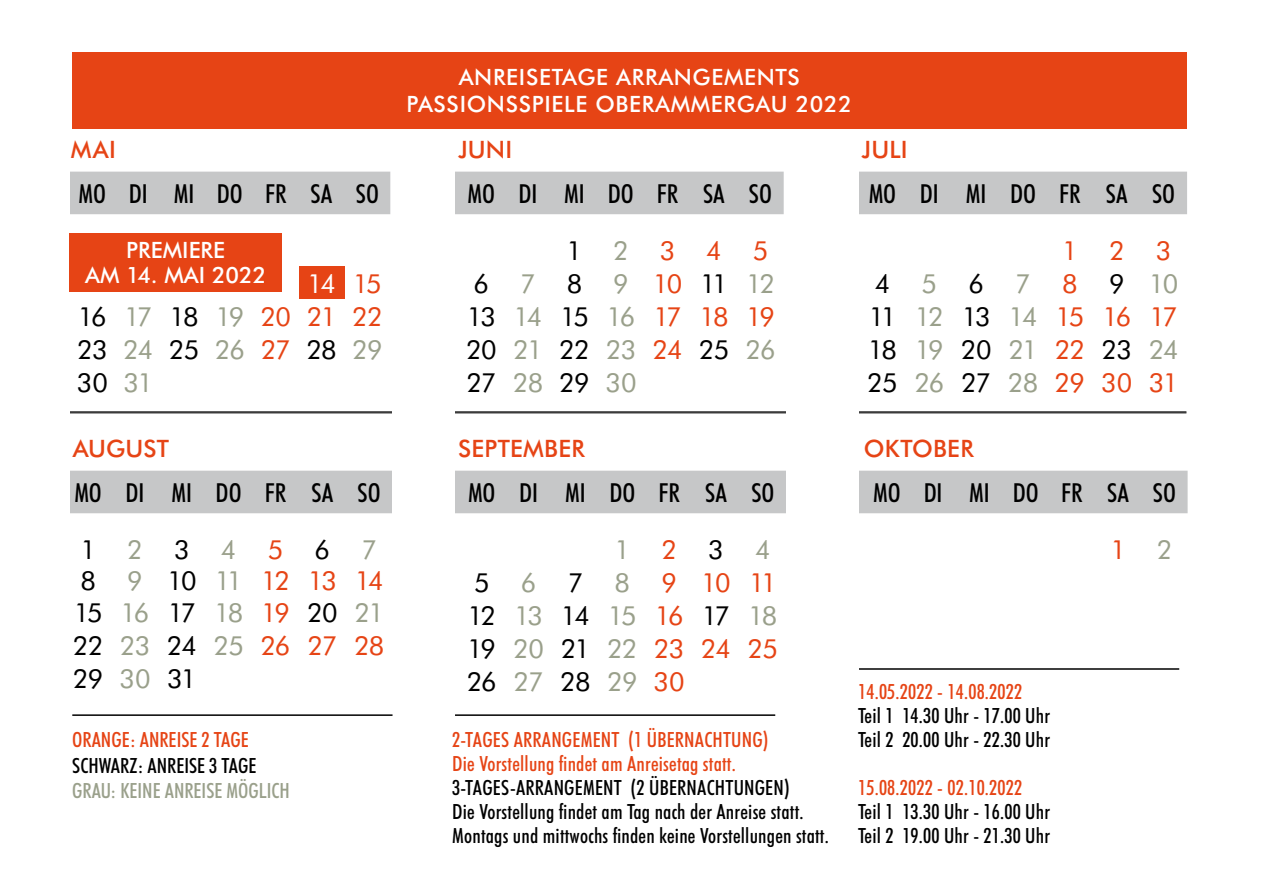
<style>
.page{position:relative;width:1263px;height:893px;background:#fff}
.page>*{position:absolute;margin:0;border:0;box-sizing:border-box;transform-origin:0 0}
.t1{font:26.25px/33px "Futura BT";letter-spacing:-.045em;color:#000;text-align:justify}
.t2{font:500 condensed 26.25px/57px "Futura BT";letter-spacing:-.005em;color:#000;text-align:right}
.t3{font:26.25px/33px "Futura BT";letter-spacing:-.03em;color:#e64415}
.t4{font:500 24px "Futura BT";letter-spacing:.01em;color:#e64415}
.t5{font:500 22.5px/27px "Futura BT";letter-spacing:.03em;color:#fff;text-align:center}
.t6{font:500 22.5px/25.5px "Futura BT";color:#fff;text-align:center}
.t7{font:500 condensed 21px/24px "Futura BT";letter-spacing:.01em;color:#000}
.t8{font:500 condensed 21px/24px "Futura BT";letter-spacing:.01em;color:#e64415}
.t9{font:500 condensed 21px "Futura BT";color:#9aa08b}
.s1{color:#fff}
.s2{color:#e64415}
.s3{color:#9aa08b}
.s4{font-weight:400;font-stretch:normal}
.s5{font-weight:400;font-stretch:normal;color:#9aa08b}
.s6{font-weight:400;font-stretch:normal;color:#e64415}
.s7{color:#000}
</style>
<div class="page">
<hr style="left:72px;top:714px;width:320px;height:2px;background:#000">
<hr style="left:455px;top:714px;width:320px;height:2px;background:#000">
<hr style="left:859px;top:668px;width:320px;height:2px;background:#000">
<hr style="left:69px;top:411px;width:1117px;height:1px;background:#000">
<hr style="left:69px;top:413px;width:1117px;height:1px;background:#000">
<div style="left:859px;top:471px;width:328px;height:42px;background:#c6c7c8"></div>
<div style="left:455px;top:471px;width:331px;height:42px;background:#c6c7c8"></div>
<div style="left:859px;top:172px;width:328px;height:42px;background:#c6c7c8"></div>
<div style="left:455px;top:172px;width:329px;height:42px;background:#c6c7c8"></div>
<div style="left:70px;top:172px;width:320px;height:42px;background:#c6c7c8"></div>
<div style="left:299px;top:266px;width:45px;height:33px;background:#e64415"></div>
<div style="left:70px;top:471px;width:322px;height:42px;background:#c6c7c8"></div>
<div style="left:392px;top:165px;width:63px;height:421px;background:#fff"></div>
<div style="left:787px;top:165px;width:72px;height:477px;background:#fff"></div>
<div style="left:72px;top:52px;width:1114px;height:76px;background:#e64415"></div>
<div style="left:69px;top:233px;width:213px;height:58px;background:#e64415"></div>
<p class="t4" style="left:71px;top:135px;width:47px">MAI</p>
<p class="t2" style="left:79px;top:165px;width:302px">MO DI MI DO FR SA SO</p>
<p class="t6" style="left:85px;top:237px;width:183px">PREMIERE<br>AM 14. MAI 2022</p>
<p class="t1" style="left:77px;top:267px;width:307px;text-indent:230px"><span class="s1">14</span> <span class="s2">15<br></span>16 <span class="s3">17</span> 18 <span class="s3">19</span> <span class="s2">20 21 22<br></span>23 <span class="s3">24</span> 25 <span class="s3">26</span> <span class="s2">27</span> 28 <span class="s3">29<br></span>30 <span class="s3">31</span></p>
<p class="t4" style="left:73px;top:434px;width:98px">AUGUST</p>
<p class="t2" style="left:74px;top:464px;width:308px;text-align:left">MO DI MI DO FR SA SO<br><span class="s4">1</span><span class="s5">2</span><span class="s4">3</span><span class="s5">4</span><span class="s6">5</span><span class="s4">6</span><span class="s5">7</span></p>
<p class="t1" style="left:73px;top:565px;width:313px;line-height:32.5px">8 <span class="s3">9</span> 10<span class="s3">11</span><span class="s2">121314<br></span>15 <span class="s3">16</span> 17 <span class="s3">18</span> <span class="s2">19</span> 20 <span class="s3">21<br></span>22 <span class="s3">23</span> 24 <span class="s3">25</span> <span class="s2">26 27 28<br></span>29 <span class="s3">30</span> 31</p>
<p class="t8" style="left:72px;top:728px;width:178px">ORANGE: ANREISE 2 TAGE</p>
<p class="t7" style="left:72px;top:753px;width:186px">SCHWARZ: ANREISE 3 TAGE</p>
<p class="t9" style="left:72px;top:778px;width:219px">GRAU: KEINE ANREISE MÖGLICH</p>
<p class="t5" style="left:407px;top:63px;width:447px">ANREISETAGE ARRANGEMENTS<br>PASSIONSSPIELE OBERAMMERGAU 2022</p>
<p class="t4" style="left:458px;top:135px;width:56px">JUNI</p>
<p class="t2" style="left:468px;top:165px;width:306px">MO DI MI DO FR SA SO<br><span class="s4">1</span><span class="s5">2</span><span class="s6">345</span></p>
<p class="t1" style="left:466px;top:267px;width:311px">6 <span class="s3">7</span> 8 <span class="s3">9</span> <span class="s2">10</span>11<span class="s3">12<br></span>13 <span class="s3">14</span> 15 <span class="s3">16</span> <span class="s2">17 18 19<br></span>20 <span class="s3">21</span> 22 <span class="s3">23</span> <span class="s2">24</span> 25 <span class="s3">26<br></span>27 <span class="s3">28</span> 29 <span class="s3">30</span></p>
<p class="t4" style="left:862px;top:135px;width:47px">JULI</p>
<p class="t2" style="left:869px;top:165px;width:308px">MO DI MI DO FR SA SO</p>
<p class="t3" style="left:867px;top:234px;width:313px;text-indent:195px">123<br><span class="s7">4</span><span class="s3">5</span><span class="s7">6</span><span class="s3">7</span>8<span class="s7">9</span><span class="s3">10<br></span><span class="s7">11</span> <span class="s3">12</span> <span class="s7">13</span> <span class="s3">14</span> 15 16 17<br><span class="s7">18</span> <span class="s3">19</span> <span class="s7">20</span> <span class="s3">21</span> 22 <span class="s7">23</span> <span class="s3">24<br></span><span class="s7">25</span> <span class="s3">26</span> <span class="s7">27</span> <span class="s3">28</span> 29 30 31</p>
<p class="t4" style="left:458px;top:434px;width:129px">SEPTEMBER</p>
<p class="t2" style="left:468px;top:464px;width:308px">MO DI MI DO FR SA SO<br><span class="s5">1</span><span class="s6">2</span><span class="s4">3</span><span class="s5">4</span></p>
<p class="t1" style="left:467px;top:566px;width:313px">5 <span class="s3">6</span> 7 <span class="s3">8</span> <span class="s2">91011<br></span>12 <span class="s3">13</span> 14 <span class="s3">15</span> <span class="s2">16</span> 17 <span class="s3">18<br></span>19 <span class="s3">20</span> 21 <span class="s3">22</span> <span class="s2">23 24 25<br></span>26 <span class="s3">27</span> 28 <span class="s3">29</span> <span class="s2">30</span></p>
<p class="t8" style="left:452px;top:728px;width:318px">2-TAGES ARRANGEMENT (1 ÜBERNACHTUNG)<br>Die Vorstellung findet am Anreisetag statt.</p>
<p class="t7" style="left:452px;top:776px;width:378px">3-TAGES-ARRANGEMENT (2 ÜBERNACHTUNGEN)<br>Die Vorstellung findet am Tag nach der Anreise statt.<br>Montags und mittwochs finden keine Vorstellungen statt.</p>
<p class="t4" style="left:864px;top:434px;width:111px">OKTOBER</p>
<p class="t2" style="left:873px;top:464px;width:304px">MO DI MI DO FR SA SO<br><span class="s6">1</span> <span class="s5">2</span></p>
<p class="t8" style="left:858px;top:679px;width:166px">14.05.2022 - 14.08.2022</p>
<p class="t7" style="left:858px;top:703px;width:193px">Teil 1 14.30 Uhr - 17.00 Uhr<br>Teil 2 20.00 Uhr - 22.30 Uhr</p>
<p class="t8" style="left:858px;top:775px;width:166px">15.08.2022 - 02.10.2022</p>
<p class="t7" style="left:858px;top:799px;width:208px">Teil 1 13.30 Uhr - 16.00 Uhr<br>Teil 2 19.00 Uhr - 21.30 Uhr<span class="s1">hr</span></p>
</div>
